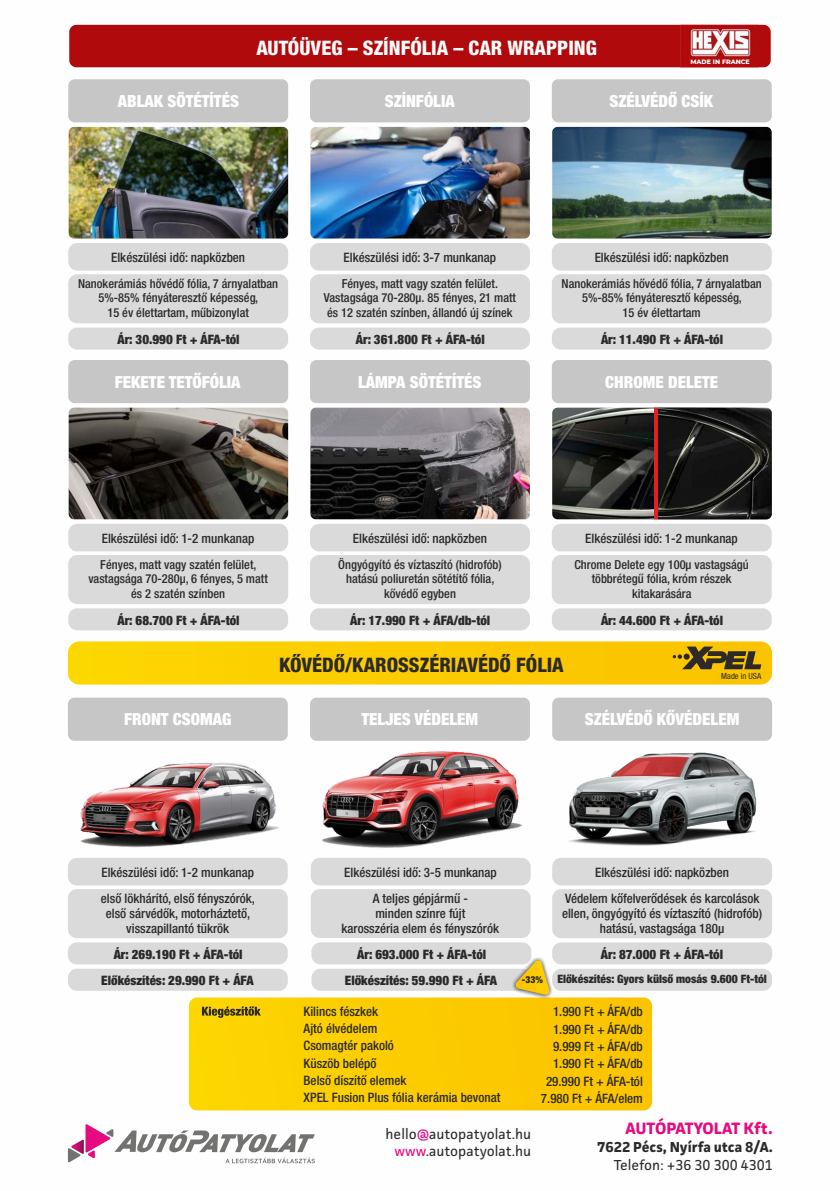
<style>
.page{position:relative;width:840px;height:1191px;background:#fff}
.page>*{position:absolute;margin:0;border:0;box-sizing:border-box;transform-origin:0 0}
.t1{font:800 condensed 20px "Helvetica Neue LT Pro";color:#fefefe}
.t2{font:800 condensed 20px "Helvetica Neue LT Pro";color:#2b2a29}
.t3{font:900 condensed 16.8px "Helvetica Neue LT Pro";color:#fefefe}
.t4{font:700 16.4px "Facit";letter-spacing:-.01em;color:#e60a80}
.t5{font:14.4px/17px "Facit";color:#2b2a29;text-align:right}
.t6{font:700 14.4px "Facit";color:#2b2a29}
.t7{font:500 condensed 13px/17.4px "Helvetica Neue LT Pro";color:#2b2a29;text-align:center}
.t8{font:900 condensed 13px/25.8px "Helvetica Neue LT Pro";color:#2b2a29;text-align:center}
.t9{font:500 condensed 12.4px/14.4px "Helvetica Neue LT Pro";color:#2b2a29;text-align:center}
.t10{font:900 condensed 11.6px "Helvetica Neue LT Pro";color:#2b2a29}
.t11{font:900 condensed 9.6px "Helvetica Neue LT Pro";color:#2b2a29}
.t12{font:condensed 8.4px "Helvetica Neue LT Pro";color:#2b2a29}
.t13{font:800 6.4px "Montserrat";color:#fefefe}
.s1{color:#e60a80}
</style>
<div class="page">
<svg style="left:68px;top:1124px;width:246px;height:39px"></svg>
<div style="left:68px;top:641px;width:703px;height:43px;background:#fccc00;border-radius:11px"></div>
<svg style="left:672px;top:646px;width:89px;height:23px"></svg>
<svg style="left:189px;top:997px;width:462px;height:113px;background:#fbcb01"></svg>
<svg style="left:202px;top:1006px;width:59px;height:11px"></svg>
<div style="left:311px;top:968px;width:220px;height:22px;background:#dadada;border-radius:9px"></div>
<div style="left:311px;top:942px;width:220px;height:22px;background:#dadada;border-radius:9px"></div>
<div style="left:68px;top:968px;width:219px;height:22px;background:#dadada;border-radius:9px"></div>
<img style="left:68px;top:736px;width:201px;height:149px">
<div style="left:68px;top:697px;width:219px;height:43px;background:#c6c6c6;border-radius:6px"></div>
<div style="left:310px;top:697px;width:219px;height:43px;background:#c6c6c6;border-radius:6px"></div>
<div style="left:68px;top:858px;width:219px;height:27px;background:#dadada;border-radius:9px"></div>
<img style="left:269px;top:711px;width:302px;height:181px">
<div style="left:68px;top:889px;width:219px;height:49px;background:#dadada;border-radius:9px"></div>
<div style="left:68px;top:942px;width:219px;height:22px;background:#dadada;border-radius:9px"></div>
<div style="left:310px;top:858px;width:220px;height:27px;background:#dadada;border-radius:9px"></div>
<div style="left:310px;top:889px;width:220px;height:49px;background:#dadada;border-radius:9px"></div>
<img style="left:512px;top:957px;width:40px;height:41px">
<svg style="left:514px;top:959px;width:35px;height:36px"></svg>
<div style="left:552px;top:968px;width:219px;height:22px;background:#dadada;border-radius:9px"></div>
<div style="left:552px;top:697px;width:219px;height:43px;background:#c6c6c6;border-radius:6px"></div>
<div style="left:552px;top:858px;width:219px;height:27px;background:#dadada;border-radius:9px"></div>
<div style="left:552px;top:889px;width:219px;height:49px;background:#dadada;border-radius:9px"></div>
<div style="left:552px;top:942px;width:219px;height:22px;background:#dadada;border-radius:9px"></div>
<img style="left:548px;top:712px;width:224px;height:171px">
<div style="left:69px;top:25px;width:701px;height:42px;background:#b10a0c;border-radius:7px"></div>
<img style="left:680px;top:25px;width:71px;height:42px">
<img style="left:69px;top:127px;width:219px;height:111px;border-radius:5px">
<div style="left:68px;top:79px;width:220px;height:43px;background:#c6c6c6;border-radius:6px"></div>
<div style="left:68px;top:243px;width:220px;height:28px;background:#dadada;border-radius:9px"></div>
<div style="left:68px;top:274px;width:220px;height:49px;background:#dadada;border-radius:9px"></div>
<div style="left:68px;top:327px;width:220px;height:22px;background:#dadada;border-radius:9px"></div>
<img style="left:69px;top:408px;width:219px;height:111px;border-radius:5px">
<div style="left:68px;top:360px;width:220px;height:43px;background:#c6c6c6;border-radius:6px"></div>
<div style="left:68px;top:524px;width:220px;height:27px;background:#dadada;border-radius:9px"></div>
<div style="left:68px;top:555px;width:220px;height:49px;background:#dadada;border-radius:9px"></div>
<div style="left:68px;top:608px;width:220px;height:22px;background:#dadada;border-radius:9px"></div>
<img style="left:310px;top:127px;width:219px;height:111px;border-radius:5px">
<img style="left:552px;top:127px;width:219px;height:111px;border-radius:5px">
<div style="left:310px;top:79px;width:219px;height:43px;background:#c6c6c6;border-radius:6px"></div>
<div style="left:551px;top:79px;width:220px;height:43px;background:#c6c6c6;border-radius:6px"></div>
<div style="left:310px;top:243px;width:219px;height:28px;background:#dadada;border-radius:9px"></div>
<div style="left:551px;top:243px;width:220px;height:28px;background:#dadada;border-radius:9px"></div>
<div style="left:310px;top:274px;width:219px;height:49px;background:#dadada;border-radius:9px"></div>
<div style="left:551px;top:274px;width:220px;height:49px;background:#dadada;border-radius:9px"></div>
<div style="left:310px;top:327px;width:219px;height:22px;background:#dadada;border-radius:9px"></div>
<div style="left:551px;top:327px;width:220px;height:22px;background:#dadada;border-radius:9px"></div>
<img style="left:310px;top:408px;width:219px;height:111px;border-radius:5px">
<img style="left:552px;top:408px;width:219px;height:111px;border-radius:5px">
<hr style="left:654px;top:408px;width:3px;height:111px;background:#e31e25">
<img style="left:657px;top:408px;width:114px;height:111px">
<div style="left:310px;top:360px;width:219px;height:43px;background:#c6c6c6;border-radius:6px"></div>
<div style="left:551px;top:360px;width:220px;height:43px;background:#c6c6c6;border-radius:6px"></div>
<div style="left:310px;top:524px;width:219px;height:27px;background:#dadada;border-radius:9px"></div>
<div style="left:551px;top:524px;width:220px;height:27px;background:#dadada;border-radius:9px"></div>
<div style="left:310px;top:555px;width:219px;height:49px;background:#dadada;border-radius:9px"></div>
<div style="left:551px;top:555px;width:220px;height:49px;background:#dadada;border-radius:9px"></div>
<div style="left:310px;top:608px;width:219px;height:22px;background:#dadada;border-radius:9px"></div>
<div style="left:551px;top:608px;width:220px;height:22px;background:#dadada;border-radius:9px"></div>
<p class="t3" style="left:118px;top:95px;width:122px">ABLAK SÖTÉTÍTÉS</p>
<h1 class="t1" style="left:256px;top:41px;width:342px">AUTÓÜVEG – SZÍNFÓLIA – CAR WRAPPING</h1>
<p class="t13" style="left:690px;top:58px;width:61px">MADE IN FRANCE</p>
<p class="t3" style="left:384px;top:95px;width:71px">SZÍNFÓLIA</p>
<p class="t3" style="left:609px;top:95px;width:105px">SZÉLVÉDŐ CSÍK</p>
<p class="t7" style="left:111px;top:251px;width:135px">Elkészülési idő: napközben</p>
<p class="t9" style="left:78px;top:278px;width:202px">Nanokerámiás hővédő fólia, 7 árnyalatban<br>5%-85% fényáteresztő képesség,<br>15 év élettartam, műbizonylat</p>
<p class="t8" style="left:117px;top:328px;width:124px">Ár: 30.990 Ft + ÁFA-tól</p>
<p class="t3" style="left:115px;top:375px;width:127px">FEKETE TETŐFÓLIA</p>
<p class="t7" style="left:343px;top:251px;width:154px">Elkészülési idő: 3-7 munkanap</p>
<p class="t7" style="left:594px;top:251px;width:135px">Elkészülési idő: napközben</p>
<p class="t9" style="left:323px;top:278px;width:194px">Fényes, matt vagy szatén felület.<br>Vastagsága 70-280µ. 85 fényes, 21 matt és 12 szatén színben, állandó új színek</p>
<p class="t9" style="left:561px;top:278px;width:202px">Nanokerámiás hővédő fólia, 7 árnyalatban<br>5%-85% fényáteresztő képesség,<br>15 év élettartam</p>
<p class="t8" style="left:355px;top:328px;width:130px">Ár: 361.800 Ft + ÁFA-tól</p>
<p class="t8" style="left:600px;top:328px;width:124px">Ár: 11.490 Ft + ÁFA-tól</p>
<p class="t3" style="left:358px;top:375px;width:125px">LÁMPA SÖTÉTÍTÉS</p>
<p class="t3" style="left:605px;top:375px;width:114px">CHROME DELETE</p>
<p class="t7" style="left:102px;top:531px;width:154px">Elkészülési idő: 1-2 munkanap</p>
<p class="t9" style="left:88px;top:559px;width:181px">Fényes, matt vagy szatén felület, vastagsága 70-280µ, 6 fényes, 5 matt és 2 szatén színben</p>
<p class="t8" style="left:117px;top:609px;width:124px">Ár: 68.700 Ft + ÁFA-tól</p>
<p class="t7" style="left:353px;top:531px;width:135px">Elkészülési idő: napközben</p>
<p class="t7" style="left:585px;top:531px;width:154px">Elkészülési idő: 1-2 munkanap</p>
<p class="t9" style="left:338px;top:559px;width:165px">Öngyógyító és víztaszító (hidrofób) hatású poliuretán sötétítő fólia, kővédő egyben</p>
<p class="t9" style="left:574px;top:559px;width:176px">Chrome Delete egy 100µ vastagságú többrétegű fólia, króm részek kitakarására</p>
<p class="t8" style="left:350px;top:609px;width:141px">Ár: 17.990 Ft + ÁFA/db-tól</p>
<p class="t8" style="left:600px;top:609px;width:124px">Ár: 44.600 Ft + ÁFA-tól</p>
<p class="t3" style="left:124px;top:713px;width:109px">FRONT CSOMAG</p>
<h1 class="t2" style="left:279px;top:657px;width:286px">KŐVÉDŐ/KAROSSZÉRIAVÉDŐ FÓLIA</h1>
<p class="t3" style="left:361px;top:713px;width:118px">TELJES VÉDELEM</p>
<p class="t12" style="left:721px;top:673px;width:41px">Made in USA</p>
<p class="t3" style="left:584px;top:713px;width:156px">SZÉLVÉDŐ KŐVÉDELEM</p>
<p class="t7" style="left:101px;top:861px;width:156px;line-height:26px;text-align:left">Elkészülési idő: 1-2 munkanap első lökhárító, első fényszórók,</p>
<p class="t7" style="left:106px;top:908px;width:146px;line-height:15.2px">első sárvédők, motorháztető, visszapillantó tükrök</p>
<p class="t8" style="left:101px;top:943px;width:154px">Ár: 269.190 Ft + ÁFA-tól<br>Előkészítés: 29.990 Ft + ÁFA</p>
<p class="t7" style="left:344px;top:861px;width:154px;line-height:25.8px">Elkészülési idő: 3-5 munkanap<br>A teljes gépjármű -</p>
<p class="t7" style="left:341px;top:907px;width:159px;line-height:15.2px">minden színre fújt<br>karosszéria elem és fényszórók</p>
<p class="t8" style="left:345px;top:943px;width:154px">Ár: 693.000 Ft + ÁFA-tól<br>Előkészítés: 59.990 Ft + ÁFA</p>
<p class="t11" style="left:521px;top:976px;width:23px">-33%</p>
<p class="t7" style="left:564px;top:861px;width:196px;line-height:26px">Elkészülési idő: napközben<br>Védelem kőfelverődések és karcolások</p>
<p class="t7" style="left:561px;top:908px;width:201px;line-height:15.2px">ellen, öngyógyító és víztaszító (hidrofób) hatású, vastagsága 180µ</p>
<p class="t8" style="left:600px;top:943px;width:124px">Ár: 87.000 Ft + ÁFA-tól</p>
<p class="t10" style="left:557px;top:974px;width:211px">Előkészítés: Gyors külső mosás 9.600 Ft-tól</p>
<p class="t7" style="left:303px;top:1004px;width:198px;text-align:left">Kilincs fészkek<br>Ajtó élvédelem<br>Csomagtér pakoló<br>Küszöb belépő<br>Belső díszítő elemek<br>XPEL Fusion Plus fólia kerámia bevonat</p>
<p class="t7" style="left:540px;top:1005px;width:103px;text-align:right">1.990 Ft + ÁFA/db<br>1.990 Ft + ÁFA/db<br>9.999 Ft + ÁFA/db<br>1.990 Ft + ÁFA/db<br>29.990 Ft + ÁFA-tól<br>7.980 Ft + ÁFA/elem</p>
<p class="t5" style="left:385px;top:1126px;width:147px">hello<span class="s1">@</span>autopatyolat.hu <span class="s1">www</span>.autopatyolat.hu</p>
<p class="t4" style="left:625px;top:1121px;width:149px">AUTÓPATYOLAT Kft.</p>
<p class="t6" style="left:596px;top:1141px;width:177px">7622 Pécs, Nyírfa utca 8/A.</p>
<p class="t5" style="left:613px;top:1157px;width:160px">Telefon: +36 30 300 4301</p>
</div>
